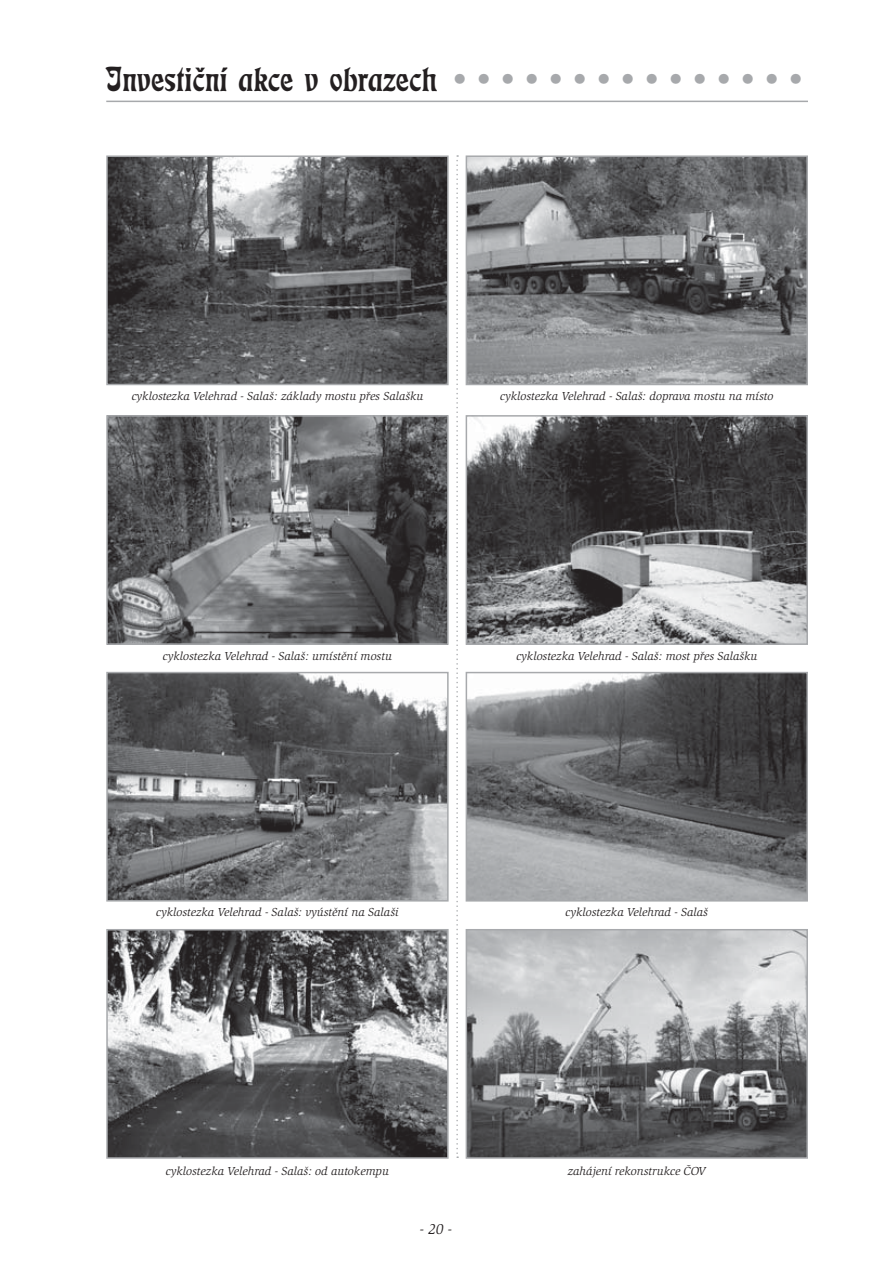
<style>
.page{position:relative;width:893px;height:1263px;background:#fff}
.page>*{position:absolute;margin:0;border:0;box-sizing:border-box;transform-origin:0 0}
.t1{font:36px "Eckmann DCE";color:#231f20}
.t2{font:italic 15px "Slimbach Itc TCE";color:#231f20}
.t3{font:italic 12px "Slimbach Itc TCE";color:#231f20}
.s1{color:#a7a9ac}
</style>
<div class="page">
<img style="left:109px;top:418px;width:337px;height:224px">
<div style="left:106px;top:415px;width:343px;height:230px;border:2px solid #a7a9ac"></div>
<img style="left:109px;top:158px;width:337px;height:224px">
<div style="left:106px;top:155px;width:343px;height:230px;border:2px solid #a7a9ac"></div>
<img style="left:109px;top:675px;width:337px;height:224px">
<div style="left:106px;top:672px;width:343px;height:230px;border:2px solid #a7a9ac"></div>
<img style="left:109px;top:932px;width:337px;height:224px">
<div style="left:106px;top:929px;width:343px;height:230px;border:2px solid #a7a9ac"></div>
<img style="left:469px;top:418px;width:336px;height:224px">
<div style="left:466px;top:415px;width:342px;height:230px;border:2px solid #a7a9ac"></div>
<img style="left:469px;top:158px;width:336px;height:224px">
<div style="left:466px;top:155px;width:342px;height:230px;border:2px solid #a7a9ac"></div>
<img style="left:469px;top:675px;width:336px;height:224px">
<div style="left:466px;top:672px;width:342px;height:230px;border:2px solid #a7a9ac"></div>
<img style="left:469px;top:932px;width:336px;height:224px">
<div style="left:466px;top:929px;width:342px;height:230px;border:2px solid #a7a9ac"></div>
<hr style="left:106px;top:101px;width:702px;height:1px;background:#a7a9ac">
<svg style="left:456px;top:155px;width:2px;height:1003px"></svg>
<h1 class="t1" style="left:106px;top:65px;width:703px">Investiční akce v obrazech <span class="s1">•••••••••••••••</span></h1>
<p class="t3" style="left:132px;top:390px;width:293px">cyklostezka Velehrad - Salaš: základy mostu přes Salašku</p>
<p class="t3" style="left:500px;top:390px;width:275px">cyklostezka Velehrad - Salaš: doprava mostu na místo</p>
<p class="t3" style="left:163px;top:650px;width:230px">cyklostezka Velehrad - Salaš: umístění mostu</p>
<p class="t3" style="left:156px;top:906px;width:244px">cyklostezka Velehrad - Salaš: vyústění na Salaši</p>
<p class="t3" style="left:516px;top:650px;width:242px">cyklostezka Velehrad - Salaš: most přes Salašku</p>
<p class="t3" style="left:565px;top:906px;width:144px">cyklostezka Velehrad - Salaš</p>
<p class="t3" style="left:166px;top:1165px;width:224px">cyklostezka Velehrad - Salaš: od autokempu</p>
<p class="t2" style="left:420px;top:1221px;width:33px">- 20 -</p>
<p class="t3" style="left:568px;top:1165px;width:140px">zahájení rekonstrukce ČOV</p>
</div>
